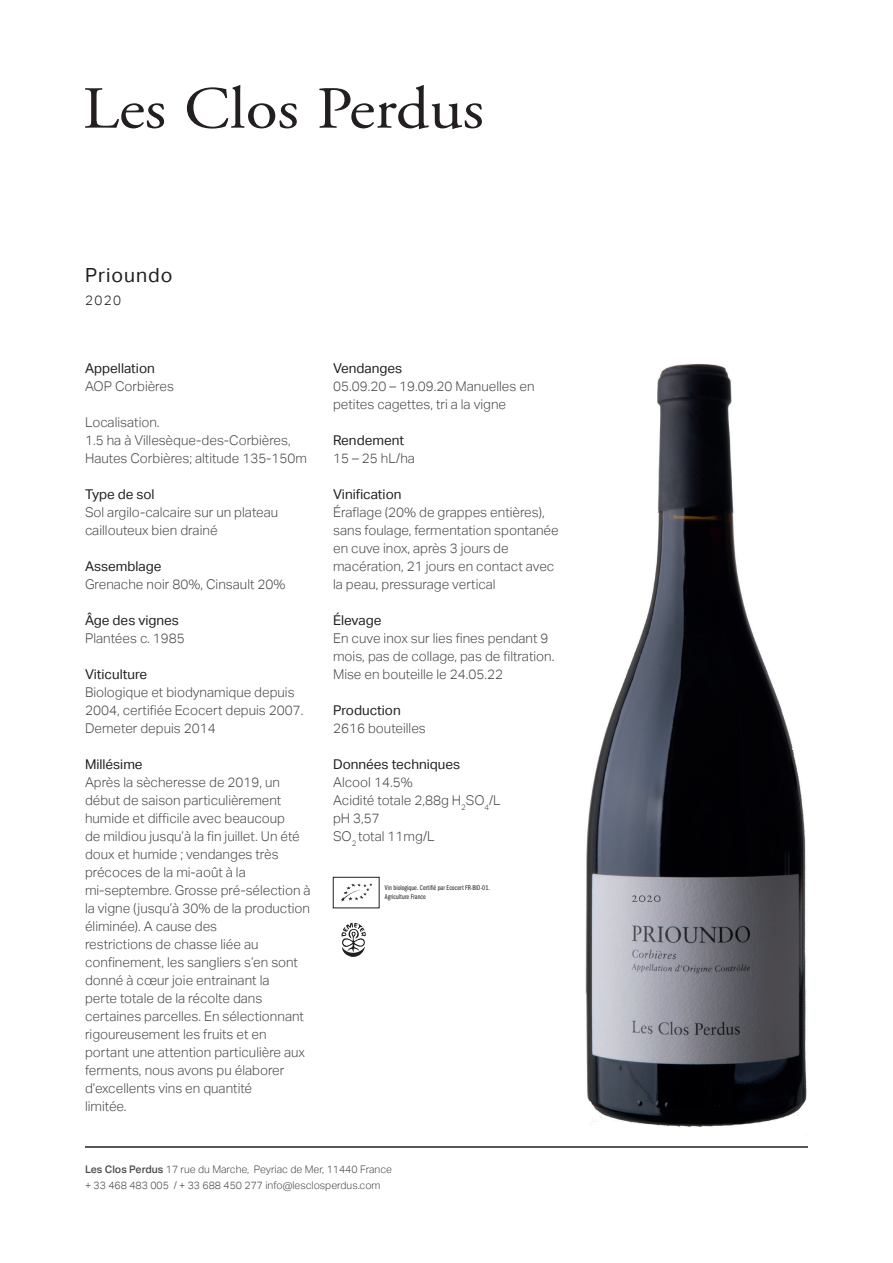
<style>
.page{position:relative;width:893px;height:1263px;background:#fff}
.page>*{position:absolute;margin:0;border:0;box-sizing:border-box;transform-origin:0 0}
.t1{font:19.5px "Aktiv Grotesk";letter-spacing:.05em;color:#231f20}
.t2{font:300 13.5px/18px "Aktiv Grotesk";color:#4b4c4d}
.t3{font:13.5px "Aktiv Grotesk";color:#231f20}
.t4{font:300 13.5px "Aktiv Grotesk";color:#231f20}
.t5{font:300 10.5px/16.5px "Aktiv Grotesk";color:#4b4c4d}
.t6{font:7.2px/8.7px "Franklin Gothic URW Com Boo";color:#231f20}
.s1{font-weight:500}
</style>
<div class="page">
<svg style="left:85px;top:88px;width:79px;height:40px"></svg>
<svg style="left:187px;top:85px;width:110px;height:44px"></svg>
<svg style="left:319px;top:85px;width:163px;height:44px"></svg>
<hr style="left:85px;top:1147px;width:723px;height:1px;background:#231f20">
<img style="left:585px;top:363px;width:222px;height:764px">
<div style="left:333px;top:877px;width:46px;height:31px;border:1px solid #231f20"></div>
<svg style="left:341px;top:883px;width:31px;height:19px"></svg>
<svg style="left:342px;top:923px;width:23px;height:34px"></svg>
<h1 class="t1" style="left:85px;top:264px;width:89px">Prioundo</h1>
<p class="t4" style="left:85px;top:292px;width:38px">2020</p>
<p class="t3" style="left:85px;top:360px;width:71px">Appellation</p>
<p class="t2" style="left:85px;top:377px;width:90px">AOP Corbières</p>
<p class="t2" style="left:85px;top:413px;width:224px">Localisation.<br>1.5 ha à Villesèque-des-Corbières,<br>Hautes Corbières; altitude 135-150m</p>
<p class="t3" style="left:85px;top:486px;width:71px">Type de sol</p>
<p class="t2" style="left:85px;top:503px;width:195px">Sol argilo-calcaire sur un plateau caillouteux bien drainé</p>
<p class="t3" style="left:85px;top:558px;width:78px">Assemblage</p>
<p class="t2" style="left:85px;top:575px;width:202px">Grenache noir 80%, Cinsault 20%</p>
<p class="t3" style="left:85px;top:612px;width:95px">Âge des vignes</p>
<p class="t2" style="left:85px;top:629px;width:101px">Plantées c. 1985</p>
<p class="t3" style="left:85px;top:666px;width:64px">Viticulture</p>
<p class="t2" style="left:85px;top:683px;width:220px">Biologique et biodynamique depuis<br>2004, certifiée Ecocert depuis 2007.<br>Demeter depuis 2014</p>
<p class="t3" style="left:85px;top:756px;width:59px">Millésime</p>
<p class="t2" style="left:85px;top:773px;width:227px">Après la sècheresse de 2019, un début de saison particulièrement humide et difficile avec beaucoup<br>de mildiou jusqu’à la fin juillet. Un été doux et humide ; vendanges très précoces de la mi-août à la mi-septembre. Grosse pré-sélection à la vigne (jusqu’à 30% de la production éliminée). A cause des<br>restrictions de chasse liée au confinement, les sangliers s’en sont donné à cœur joie entrainant la<br>perte totale de la récolte dans certaines parcelles. En sélectionnant rigoureusement les fruits et en portant une attention particulière aux ferments, nous avons pu élaborer d’excellents vins en quantité<br>limitée.</p>
<p class="t3" style="left:333px;top:360px;width:71px">Vendanges</p>
<p class="t2" style="left:333px;top:377px;width:203px">05.09.20 – 19.09.20 Manuelles en petites cagettes, tri a la vigne</p>
<p class="t3" style="left:333px;top:432px;width:73px">Rendement</p>
<p class="t2" style="left:333px;top:449px;width:83px">15 – 25 hL/ha</p>
<p class="t3" style="left:333px;top:486px;width:70px">Vinification</p>
<p class="t2" style="left:333px;top:503px;width:227px">Éraflage (20% de grappes entières), sans foulage, fermentation spontanée en cuve inox, après 3 jours de macération, 21 jours en contact avec la peau, pressurage vertical</p>
<p class="t3" style="left:333px;top:612px;width:50px">Élevage</p>
<p class="t2" style="left:333px;top:629px;width:223px">En cuve inox sur lies fines pendant 9 mois, pas de collage, pas de filtration.<br>Mise en bouteille le 24.05.22</p>
<p class="t3" style="left:333px;top:702px;width:69px">Production</p>
<p class="t2" style="left:333px;top:719px;width:94px">2616 bouteilles</p>
<p class="t3" style="left:333px;top:756px;width:129px">Données techniques</p>
<p class="t2" style="left:333px;top:773px;width:169px">Alcool 14.5%<br>Acidité totale 2,88g H<sub>2</sub>SO<sub>4</sub>/L pH 3,57<br>SO<sub>2</sub> total 11mg/L</p>
<p class="t6" style="left:385px;top:883px;width:106px">Vin biologique. Certifié par Ecocert FR-BIO-01.<br>Agriculture France</p>
<p class="t5" style="left:85px;top:1161px;width:309px"><span class="s1">Les Clos Perdus</span> 17 rue du Marche, Peyriac de Mer, 11440 France + 33 468 483 005 / + 33 688 450 277 info@lesclosperdus.com</p>
</div>
